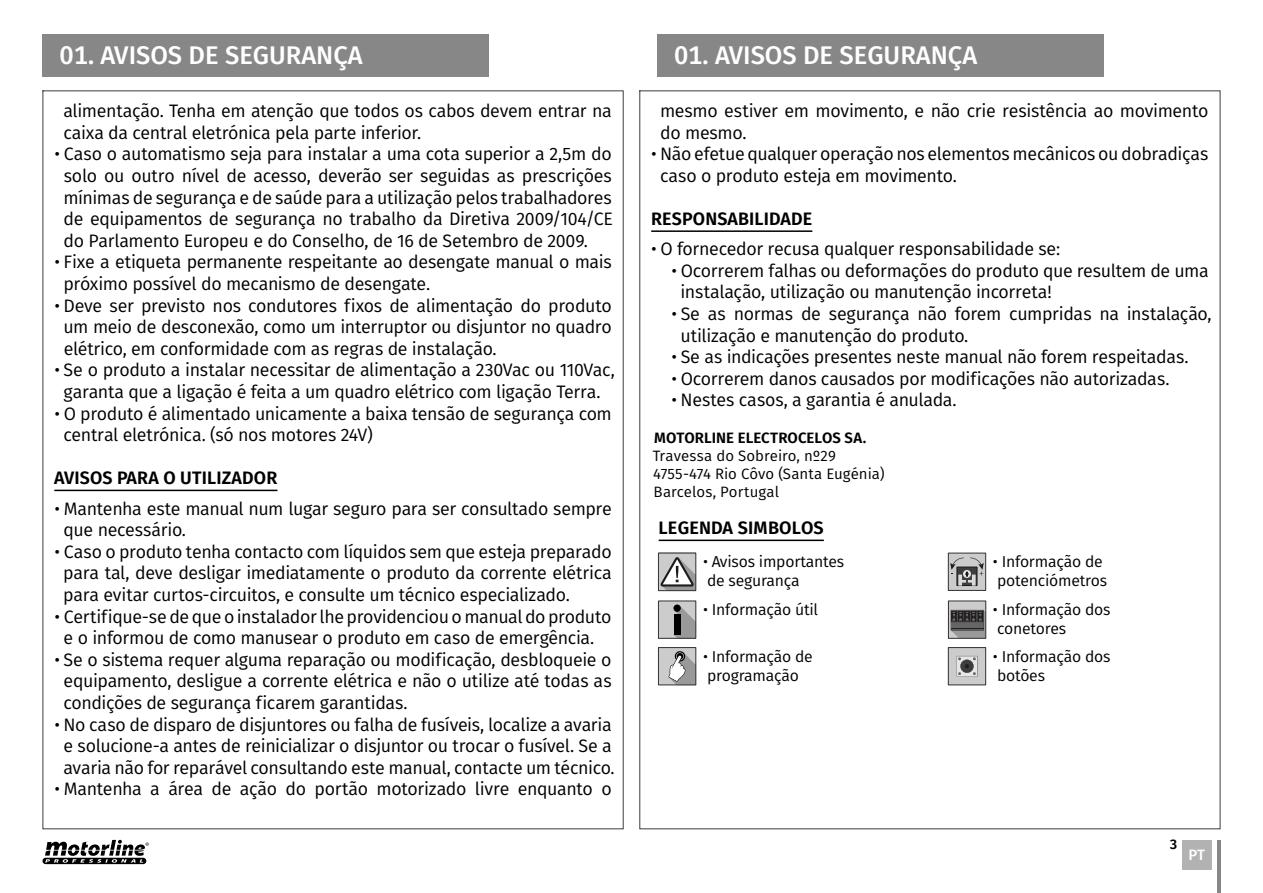
<style>
.page{position:relative;width:1263px;height:893px;background:#fff}
.page>*{position:absolute;margin:0;border:0;box-sizing:border-box;transform-origin:0 0}
.t1{font:500 25.5px "Fira Sans";color:#fff}
.t2{font:18px/21.6px "Fira Sans";letter-spacing:-.02em;color:#000}
.t3{font:600 18px "Fira Sans";letter-spacing:.01em;color:#000}
.t4{font:15.75px/18.9px "Fira Sans";letter-spacing:-.015em;color:#000}
.t5{font:15px/18px "Fira Sans";letter-spacing:.005em;color:#000}
.t6{font:600 15px "Fira Sans";color:#000}
.t7{font:500 15px "Fira Sans";color:#fff}
.t8{font:600 13.5px "Fira Sans";color:#000}
</style>
<div class="page">
<div style="left:657px;top:34px;width:446px;height:43px;background:#878787"></div>
<div style="left:43px;top:34px;width:446px;height:43px;background:#878787"></div>
<div style="left:1182px;top:840px;width:29px;height:29px;background:#b3b2b2"></div>
<hr style="left:1217px;top:840px;width:3px;height:53px;background:#878787">
<svg style="left:43px;top:840px;width:106px;height:24px"></svg>
<hr style="left:659px;top:540px;width:165px;height:1px;background:#000">
<div style="left:948px;top:601px;width:38px;height:37px;background:#ccc"></div>
<div style="left:948px;top:601px;width:38px;height:38px;border:1px solid #333"></div>
<svg style="left:950px;top:610px;width:36px;height:28px"></svg>
<div style="left:658px;top:647px;width:38px;height:38px;background:#ccc"></div>
<div style="left:658px;top:647px;width:38px;height:38px;border:1px solid #333"></div>
<svg style="left:668px;top:650px;width:28px;height:35px"></svg>
<div style="left:658px;top:553px;width:38px;height:38px;background:#ccc"></div>
<svg style="left:660px;top:557px;width:34px;height:32px"></svg>
<div style="left:658px;top:553px;width:38px;height:38px;border:1px solid #333"></div>
<div style="left:658px;top:601px;width:38px;height:38px;background:#ccc"></div>
<svg style="left:674px;top:607px;width:20px;height:30px"></svg>
<div style="left:674px;top:615px;width:6px;height:20px;background:#000"></div>
<div style="left:673px;top:604px;width:8px;height:8px;background:#000;border-radius:50%"></div>
<div style="left:658px;top:601px;width:38px;height:38px;border:1px solid #333"></div>
<div style="left:948px;top:648px;width:38px;height:37px;background:#ccc"></div>
<svg style="left:957px;top:656px;width:20px;height:21px"></svg>
<div style="left:948px;top:647px;width:38px;height:38px;border:1px solid #333"></div>
<div style="left:948px;top:553px;width:38px;height:37px;background:#ccc"></div>
<div style="left:948px;top:553px;width:38px;height:38px;border:1px solid #333"></div>
<svg style="left:950px;top:558px;width:34px;height:28px"></svg>
<hr style="left:54px;top:490px;width:223px;height:1px;background:#000">
<hr style="left:651px;top:230px;width:161px;height:2px;background:#000">
<h1 class="t1" style="left:60px;top:35px;width:305px">01. AVISOS DE SEGURANÇA</h1>
<h1 class="t1" style="left:674px;top:35px;width:305px">01. AVISOS DE SEGURANÇA</h1>
<p class="t2" style="left:63px;top:100px;width:550px">alimentação. Tenha em atenção que todos os cabos devem entrar na caixa da central eletrónica pela parte inferior.</p>
<p class="t2" style="left:63px;top:143px;width:551px;text-align:justify;text-indent:-9px">• Caso o automatismo seja para instalar a uma cota superior a 2,5m do solo ou outro nível de acesso, deverão ser seguidas as prescrições mínimas de segurança e de saúde para a utilização pelos trabalhadores de equipamentos de segurança no trabalho da Diretiva 2009/104/CE do Parlamento Europeu e do Conselho, de 16 de Setembro de 2009.</p>
<p class="t2" style="left:63px;top:251px;width:550px;text-indent:-9px">• Fixe a etiqueta permanente respeitante ao desengate manual o mais próximo possível do mecanismo de desengate.</p>
<p class="t2" style="left:63px;top:294px;width:550px;text-align:justify;text-indent:-9px">• Deve ser previsto nos condutores fixos de alimentação do produto um meio de desconexão, como um interruptor ou disjuntor no quadro elétrico, em conformidade com as regras de instalação.</p>
<p class="t2" style="left:54px;top:359px;width:562px;text-align:center">• Se o produto a instalar necessitar de alimentação a 230Vac ou 110Vac, garanta que a ligação é feita a um quadro elétrico com ligação Terra.</p>
<p class="t2" style="left:63px;top:402px;width:550px;text-indent:-9px">• O produto é alimentado unicamente a baixa tensão de segurança com central eletrónica. (só nos motores 24V)</p>
<p class="t3" style="left:54px;top:463px;width:225px">AVISOS PARA O UTILIZADOR</p>
<p class="t2" style="left:64px;top:497px;width:550px;text-indent:-9px">• Mantenha este manual num lugar seguro para ser consultado sempre que necessário.</p>
<p class="t2" style="left:63px;top:540px;width:550px;text-align:justify;text-indent:-9px">• Caso o produto tenha contacto com líquidos sem que esteja preparado para tal, deve desligar imediatamente o produto da corrente elétrica para evitar curtos-circuitos, e consulte um técnico especializado.</p>
<p class="t2" style="left:54px;top:605px;width:559px;text-align:center">• Certifique-se de que o instalador lhe providenciou o manual do produto e o informou de como manusear o produto em caso de emergência.</p>
<p class="t2" style="left:63px;top:648px;width:550px;text-align:justify;text-indent:-9px">• Se o sistema requer alguma reparação ou modificação, desbloqueie o equipamento, desligue a corrente elétrica e não o utilize até todas as condições de segurança ficarem garantidas.</p>
<p class="t2" style="left:54px;top:713px;width:562px;text-align:center">• No caso de disparo de disjuntores ou falha de fusíveis, localize a avaria e solucione-a antes de reinicializar o disjuntor ou trocar o fusível. Se a avaria não for reparável consultando este manual, contacte um técnico.</p>
<p class="t2" style="left:54px;top:778px;width:559px">• Mantenha a área de ação do portão motorizado livre enquanto o</p>
<p class="t2" style="left:660px;top:100px;width:550px">mesmo estiver em movimento, e não crie resistência ao movimento do mesmo.</p>
<p class="t2" style="left:660px;top:143px;width:550px;text-indent:-9px">• Não efetue qualquer operação nos elementos mecânicos ou dobradiças caso o produto esteja em movimento.</p>
<p class="t3" style="left:651px;top:204px;width:163px">RESPONSABILIDADE</p>
<p class="t2" style="left:651px;top:238px;width:410px">• O fornecedor recusa qualquer responsabilidade se:</p>
<p class="t2" style="left:680px;top:259px;width:530px;text-indent:-9px">• Ocorrerem falhas ou deformações do produto que resultem de uma instalação, utilização ou manutenção incorreta!</p>
<p class="t2" style="left:680px;top:303px;width:533px;text-indent:-9px">• Se as normas de segurança não forem cumpridas na instalação, utilização e manutenção do produto.</p>
<p class="t2" style="left:671px;top:346px;width:519px">• Se as indicações presentes neste manual não forem respeitadas.</p>
<p class="t2" style="left:671px;top:367px;width:499px">• Ocorrerem danos causados por modificações não autorizadas.</p>
<p class="t2" style="left:671px;top:389px;width:287px">• Nestes casos, a garantia é anulada.</p>
<p class="t6" style="left:654px;top:425px;width:214px">MOTORLINE ELECTROCELOS SA.</p>
<p class="t5" style="left:653px;top:446px;width:233px">Travessa do Sobreiro, nº29<br>4755-474 Rio Côvo (Santa Eugénia)<br>Barcelos, Portugal</p>
<p class="t3" style="left:659px;top:513px;width:167px">LEGENDA SIMBOLOS</p>
<p class="t4" style="left:703px;top:552px;width:143px">• Avisos importantes de segurança</p>
<p class="t4" style="left:703px;top:600px;width:117px">• Informação útil</p>
<p class="t4" style="left:703px;top:647px;width:111px">• Informação de programação</p>
<p class="t4" style="left:993px;top:552px;width:116px">• Informação de potenciómetros</p>
<p class="t4" style="left:993px;top:600px;width:119px">• Informação dos conetores</p>
<p class="t4" style="left:993px;top:647px;width:119px">• Informação dos botões</p>
<p class="t8" style="left:1170px;top:833px;width:9px">3</p>
<p class="t7" style="left:1188px;top:842px;width:18px">PT</p>
</div>
